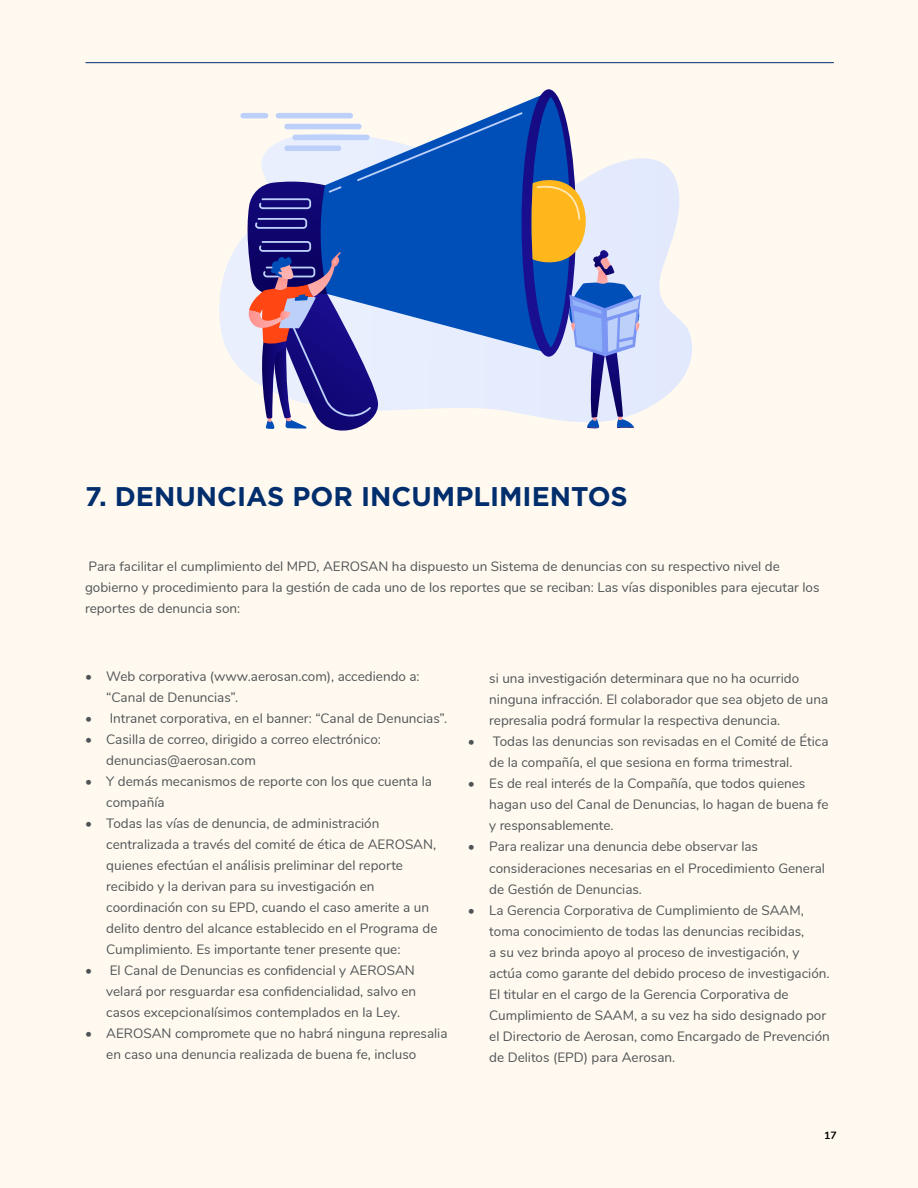
<style>
.page{position:relative;width:918px;height:1188px;background:#fff9ef}
.page>*{position:absolute;margin:0;border:0;box-sizing:border-box;transform-origin:0 0}
.t1{font:700 27px "Gotham";color:#002e6d}
.t2{font:13.5px/21px "Nunito";color:#4f5456}
.t3{font:700 10.5px "Nunito";color:#000}
</style>
<div class="page">
<hr style="left:85px;top:62px;width:749px;height:1px;background:#002d6d">
<svg style="left:219px;top:162px;width:473px;height:238px"></svg>
<div style="left:240px;top:113px;width:28px;height:5px;background:#bcd0fa;border-radius:3px"></div>
<svg style="left:245px;top:89px;width:416px;height:342px"></svg>
<h1 class="t1" style="left:85px;top:479px;width:544px">7. DENUNCIAS POR INCUMPLIMIENTOS</h1>
<p class="t2" style="left:85px;top:555px;width:736px">Para facilitar el cumplimiento del MPD, AEROSAN ha dispuesto un Sistema de denuncias con su respectivo nivel de gobierno y procedimiento para la gestión de cada uno de los reportes que se reciban: Las vías disponibles para ejecutar los reportes de denuncia son:</p>
<p class="t2" style="left:106px;top:665px;width:315px;text-indent:-21px">• Web corporativa (www.aerosan.com), accediendo a: “Canal de Denuncias”.</p>
<p class="t2" style="left:85px;top:707px;width:364px">• Intranet corporativa, en el banner: “Canal de Denuncias”.</p>
<p class="t2" style="left:106px;top:728px;width:276px;text-indent:-21px">• Casilla de correo, dirigido a correo electrónico: denuncias@aerosan.com</p>
<p class="t2" style="left:106px;top:770px;width:327px;text-indent:-21px">• Y demás mecanismos de reporte con los que cuenta la compañía</p>
<p class="t2" style="left:106px;top:812px;width:333px;text-indent:-21px">• Todas las vías de denuncia, de administración centralizada a través del comité de ética de AEROSAN, quienes efectúan el análisis preliminar del reporte recibido y la derivan para su investigación en coordinación con su EPD, cuando el caso amerite a un delito dentro del alcance establecido en el Programa de Cumplimiento. Es importante tener presente que:</p>
<p class="t2" style="left:106px;top:959px;width:311px;text-align:justify;text-indent:-21px">• El Canal de Denuncias es confidencial y AEROSAN velará por resguardar esa confidencialidad, salvo en casos excepcionalísimos contemplados en la Ley.</p>
<p class="t2" style="left:106px;top:1022px;width:343px;text-indent:-21px">• AEROSAN compromete que no habrá ninguna represalia en caso una denuncia realizada de buena fe, incluso</p>
<p class="t2" style="left:489px;top:668px;width:340px">si una investigación determinara que no ha ocurrido ninguna infracción. El colaborador que sea objeto de una represalia podrá formular la respectiva denuncia.</p>
<p class="t2" style="left:489px;top:731px;width:341px;text-indent:-21px">• Todas las denuncias son revisadas en el Comité de Ética de la compañía, el que sesiona en forma trimestral.</p>
<p class="t2" style="left:489px;top:773px;width:341px;text-indent:-21px">• Es de real interés de la Compañía, que todos quienes hagan uso del Canal de Denuncias, lo hagan de buena fe y responsablemente.</p>
<p class="t2" style="left:489px;top:836px;width:337px;text-indent:-21px">• Para realizar una denuncia debe observar las consideraciones necesarias en el Procedimiento General de Gestión de Denuncias.</p>
<p class="t2" style="left:489px;top:899px;width:342px;text-indent:-21px">• La Gerencia Corporativa de Cumplimiento de SAAM, toma conocimiento de todas las denuncias recibidas,<br>a su vez brinda apoyo al proceso de investigación, y actúa como garante del debido proceso de investigación.<br>El titular en el cargo de la Gerencia Corporativa de Cumplimiento de SAAM, a su vez ha sido designado por el Directorio de Aerosan, como Encargado de Prevención de Delitos (EPD) para Aerosan.</p>
<p class="t3" style="left:824px;top:1127px;width:14px">17</p>
</div>
